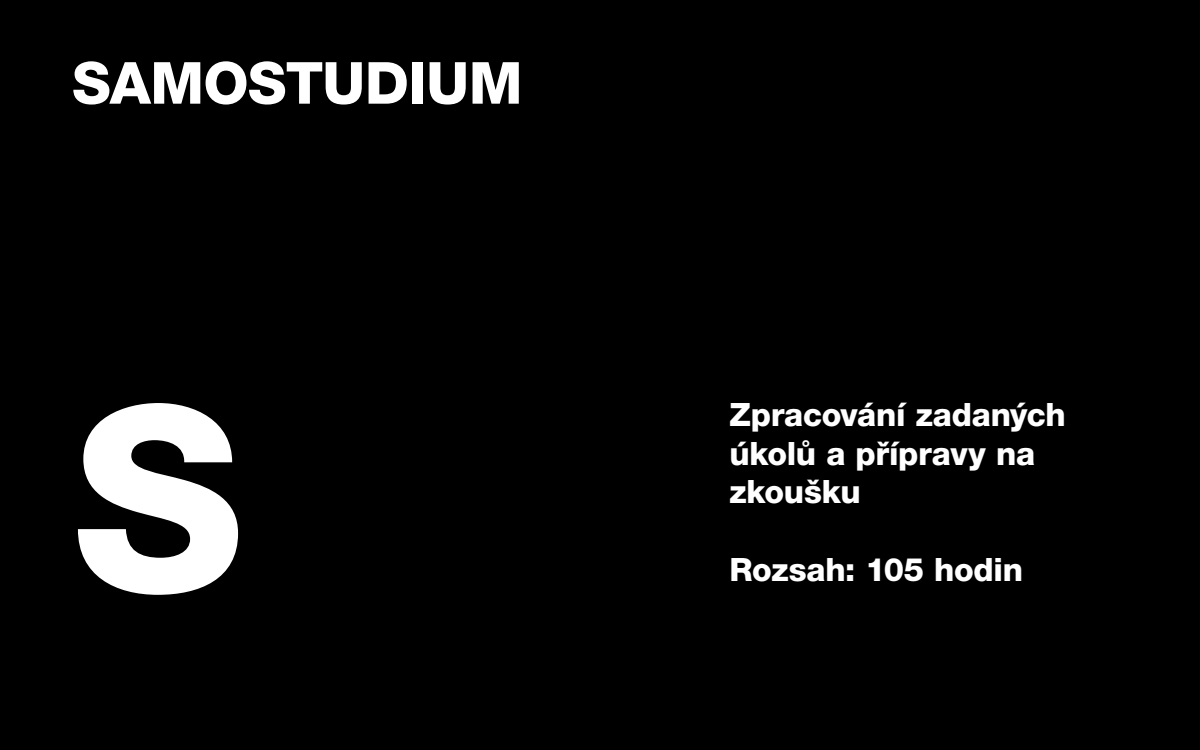
<style>
.page{position:relative;width:1200px;height:750px;background:#000}
.page>*{position:absolute;margin:0;border:0;box-sizing:border-box;transform-origin:0 0}
.t1{font:800 257.81px "Helvetica Neue LT Pro";color:#fff}
.t2{font:800 58.06px "Helvetica Neue LT Pro";letter-spacing:-.01em;color:#fff}
.t3{font:800 32.19px/38.6px "Helvetica Neue LT Pro";letter-spacing:-.01em;color:#fff}
</style>
<div class="page">
<h2 class="t2" style="left:72px;top:48px;width:452px">SAMOSTUDIUM</h2>
<h1 class="t1" style="left:72px;top:346px;width:173px">S</h1>
<p class="t3" style="left:729px;top:395px;width:338px">Zpracování zadaných úkolů a přípravy na zkoušku</p>
<p class="t3" style="left:729px;top:550px;width:295px">Rozsah: 105 hodin</p>
</div>
